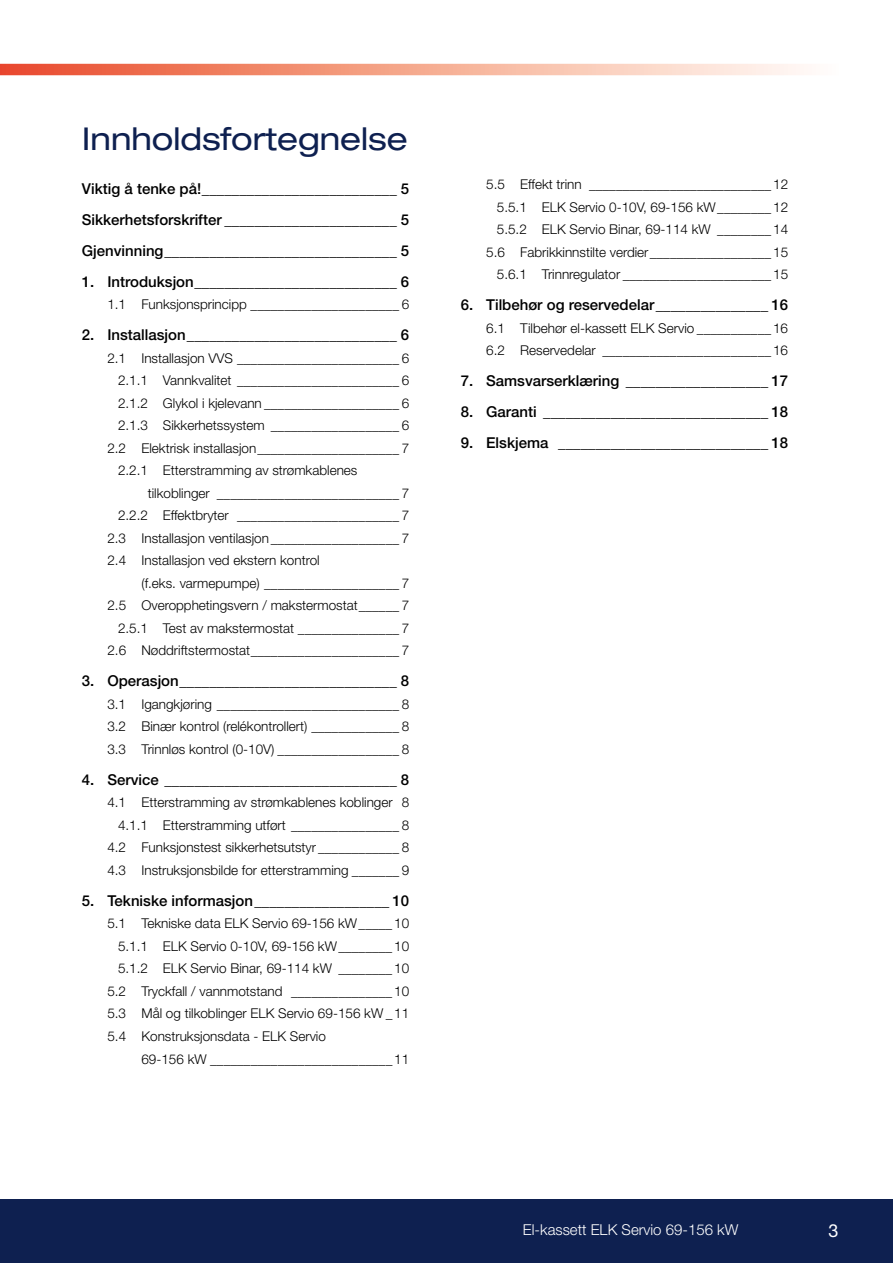
<style>
.page{position:relative;width:893px;height:1263px;background:#fff}
.page>*{position:absolute;margin:0;border:0;box-sizing:border-box;transform-origin:0 0}
.t1{font:expanded 31.5px "Helvetica Neue LT Std";color:#0e2050}
.t2{font:18px "Helvetica Neue LT Std";color:#fff}
.t3{font:500 15px/31px "Helvetica Neue LT Std";color:#000;text-align:justify}
.t4{font:300 15px "Helvetica Neue LT Std";color:#fff}
.t5{font:300 13.5px/22.5px "Helvetica Neue LT Std";color:#000;text-align:right}
</style>
<div class="page">
<svg style="left:0;top:64px;width:804px;height:11px"></svg>
<div style="left:0;top:1199px;width:893px;height:64px;background:#0e2050"></div>
<h1 class="t1" style="left:82px;top:120px;width:328px">Innholdsfortegnelse</h1>
<p class="t3" style="left:82px;top:173px;width:329px">Viktig å tenke på!__________________________ 5<br>Sikkerhetsforskrifter _______________________ 5<br>Gjenvinning_______________________________ 5</p>
<p class="t3" style="left:82px;top:266px;width:329px">1. Introduksjon___________________________ 6</p>
<p class="t5" style="left:107px;top:293px;width:303px">1.1 Funksjonsprincipp ______________________ 6</p>
<p class="t3" style="left:82px;top:319px;width:329px">2. Installasjon____________________________ 6</p>
<p class="t5" style="left:107px;top:346px;width:303px">2.1 Installasjon VVS ________________________ 6</p>
<p class="t5" style="left:118px;top:369px;width:293px">2.1.1 Vannkvalitet ________________________ 6</p>
<p class="t5" style="left:118px;top:392px;width:293px">2.1.2 Glykol i kjelevann ____________________ 6</p>
<p class="t5" style="left:118px;top:414px;width:293px">2.1.3 Sikkerhetssystem ___________________ 6</p>
<p class="t5" style="left:107px;top:437px;width:303px">2.2 Elektrisk installasjon_____________________ 7</p>
<p class="t5" style="left:118px;top:459px;width:241px">2.2.1 Etterstramming av strømkablenes</p>
<p class="t5" style="left:148px;top:482px;width:263px">tilkoblinger ___________________________ 7</p>
<p class="t5" style="left:118px;top:504px;width:293px">2.2.2 Effektbryter ________________________ 7</p>
<p class="t5" style="left:107px;top:527px;width:303px">2.3 Installasjon ventilasjon ___________________ 7</p>
<p class="t5" style="left:107px;top:549px;width:214px">2.4 Installasjon ved ekstern kontrol</p>
<p class="t5" style="left:141px;top:572px;width:269px">(f.eks. varmepumpe) ____________________ 7</p>
<p class="t5" style="left:107px;top:594px;width:303px">2.5 Overopphetingsvern / makstermostat______ 7</p>
<p class="t5" style="left:118px;top:617px;width:293px">2.5.1 Test av makstermostat _______________ 7</p>
<p class="t5" style="left:107px;top:639px;width:303px">2.6 Nøddriftstermostat______________________ 7</p>
<p class="t3" style="left:82px;top:665px;width:329px">3. Operasjon_____________________________ 8</p>
<p class="t5" style="left:107px;top:692px;width:303px;text-align:justify">3.1 Igangkjøring ___________________________ 8<br>3.2 Binær kontrol (relékontrollert) _____________ 8<br>3.3 Trinnløs kontrol (0-10V) __________________ 8</p>
<p class="t3" style="left:82px;top:764px;width:329px">4. Service _______________________________ 8</p>
<p class="t5" style="left:107px;top:791px;width:303px">4.1 Etterstramming av strømkablenes koblinger 8<br>4.1.1 Etterstramming utført ________________ 8<br>4.2 Funksjonstest sikkerhetsutstyr ____________ 8<br>4.3 Instruksjonsbilde for etterstramming _______ 9</p>
<p class="t3" style="left:82px;top:885px;width:329px">5. Tekniske informasjon__________________ 10</p>
<p class="t5" style="left:107px;top:912px;width:303px">5.1 Tekniske data ELK Servio 69-156 kW_____ 10</p>
<p class="t5" style="left:118px;top:935px;width:293px">5.1.1 ELK Servio 0-10V, 69-156 kW________ 10</p>
<p class="t5" style="left:118px;top:957px;width:293px">5.1.2 ELK Servio Binar, 69-114 kW ________ 10</p>
<p class="t5" style="left:107px;top:980px;width:303px">5.2 Tryckfall / vannmotstand _______________ 10</p>
<p class="t5" style="left:107px;top:1002px;width:303px">5.3 Mål og tilkoblinger ELK Servio 69-156 kW _ 11</p>
<p class="t5" style="left:107px;top:1025px;width:220px">5.4 Konstruksjonsdata - ELK Servio</p>
<p class="t5" style="left:141px;top:1047px;width:269px">69-156 kW ___________________________ 11</p>
<p class="t5" style="left:486px;top:173px;width:303px">5.5 Effekt trinn ___________________________ 12<br>5.5.1 ELK Servio 0-10V, 69-156 kW________ 12<br>5.5.2 ELK Servio Binar, 69-114 kW ________ 14<br>5.6 Fabrikkinnstilte verdier__________________ 15<br>5.6.1 Trinnregulator ______________________ 15</p>
<p class="t3" style="left:461px;top:289px;width:329px">6. Tilbehør og reservedelar_______________ 16</p>
<p class="t5" style="left:486px;top:316px;width:303px;text-align:left">6.1 Tilbehør el-kassett ELK Servio ___________ 16<br>6.2 Reservedelar _________________________ 16</p>
<p class="t3" style="left:461px;top:365px;width:329px">7. Samsvarserklæring ___________________ 17</p>
<p class="t3" style="left:461px;top:396px;width:329px">8. Garanti ______________________________ 18</p>
<p class="t3" style="left:461px;top:427px;width:329px">9. Elskjema ____________________________ 18</p>
<p class="t4" style="left:523px;top:1221px;width:217px">El-kassett ELK Servio 69-156 kW</p>
<h2 class="t2" style="left:828px;top:1219px;width:12px">3</h2>
</div>
